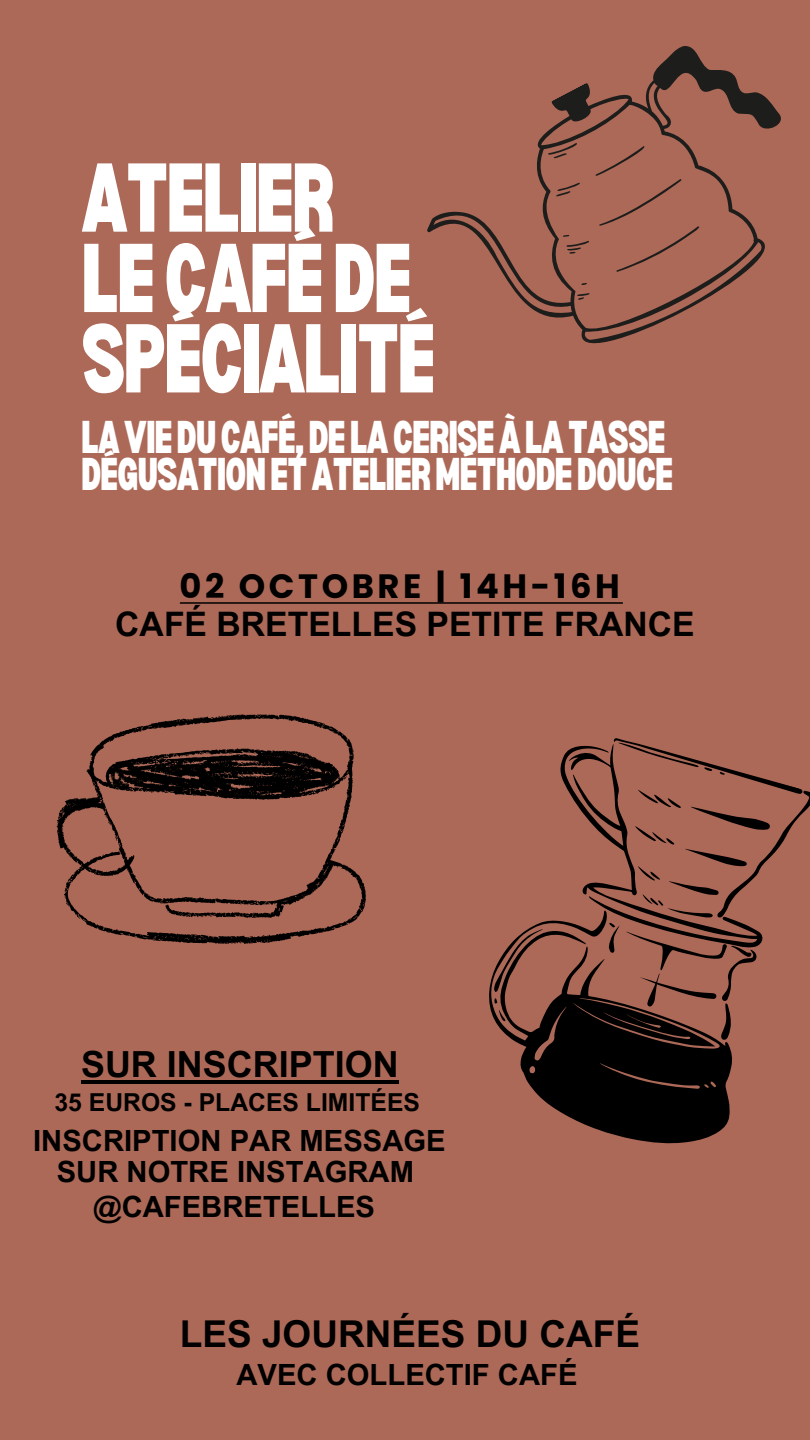
<style>
.page{position:relative;width:810px;height:1440px;background:#ad6958}
.page>*{position:absolute;margin:0;border:0;box-sizing:border-box;transform-origin:0 0}
.t1{font:900 condensed 95.6px/80.4px "Bernoru";letter-spacing:-.03em;color:#fff}
.t2{font:900 condensed 45px "Bernoru";letter-spacing:-.03em;color:#fff}
.t3{font:700 37px "Arial MT Pro";color:#000}
.t4{font:700 36px "Arial MT Pro";color:#000}
.t5{font:700 33.8px "Arial MT Pro";color:#000}
.t6{font:700 33.8px "Poppins";letter-spacing:.105em;color:#000}
.t7{font:700 29.2px/30.8px "Arial MT Pro";color:#000;text-align:center}
.t8{font:700 24.7px "Arial MT Pro";color:#000}
</style>
<div class="page">
<hr style="left:180px;top:602px;width:442px;height:2px;background:#000">
<svg style="left:56px;top:714px;width:310px;height:230px"></svg>
<svg style="left:489px;top:959px;width:243px;height:185px;fill:#000"></svg>
<svg style="left:543px;top:745px;width:63px;height:214px"></svg>
<svg style="left:496px;top:1010px;width:12px;height:12px"></svg>
<svg style="left:493px;top:922px;width:50px;height:82px"></svg>
<svg style="left:606px;top:738px;width:204px;height:303px"></svg>
<svg style="left:427px;top:46px;width:354px;height:298px"></svg>
<svg style="left:547px;top:137px;width:160px;height:166px"></svg>
<hr style="left:81px;top:1080px;width:318px;height:4px;background:#000">
<p class="t1" style="left:81px;top:154px;width:256px">ATELIER</p>
<h1 class="t1" style="left:81px;top:234px;width:357px">LECAFÉDE<br>SPÉCIALITÉ</h1>
<h3 class="t2" style="left:81px;top:411px;width:586px">LAVIEDUCAFÉ,DELACERISEÀLATASSE</h3>
<p class="t2" style="left:81px;top:448px;width:594px">DÉGUSATIONETATELIERMÉTHODEDOUCE</p>
<p class="t6" style="left:180px;top:563px;width:442px">02 OCTOBRE | 14H-16H</p>
<h2 class="t5" style="left:115px;top:611px;width:581px">CAFÉ BRETELLES PETITE FRANCE</h2>
<p class="t4" style="left:81px;top:1051px;width:319px">SUR INSCRIPTION</p>
<p class="t8" style="left:54px;top:1093px;width:367px">35 EUROS - PLACES LIMITÉES</p>
<h3 class="t7" style="left:33px;top:1129px;width:414px">INSCRIPTION PAR MESSAGE<br>SUR NOTRE INSTAGRAM</h3>
<h4 class="t7" style="left:93px;top:1195px;width:283px">@CAFEBRETELLES</h4>
<h3 class="t3" style="left:180px;top:1320px;width:462px">LES JOURNÉES DU CAFÉ</h3>
<p class="t7" style="left:236px;top:1363px;width:343px">AVEC COLLECTIF CAFÉ</p>
</div>
